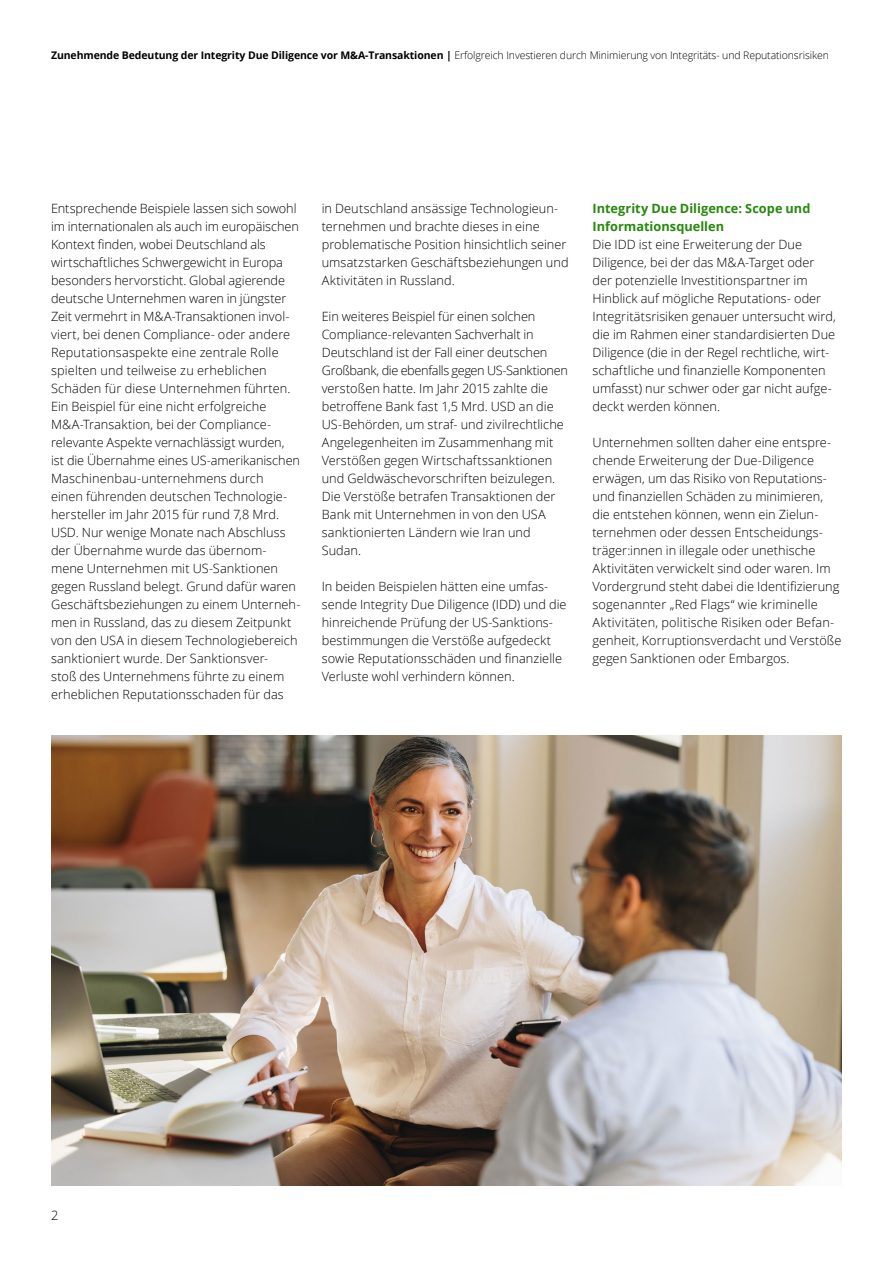
<style>
.page{position:relative;width:893px;height:1263px;background:#fff}
.page>*{position:absolute;margin:0;border:0;box-sizing:border-box;transform-origin:0 0}
.t1{font:300 12.75px/18px "Open Sans";color:#000}
.t2{font:700 12.75px/18px "Open Sans";color:#26890d}
.t3{font:300 10.5px "Open Sans";letter-spacing:-.01em;color:#000}
.s1{font-weight:700}
</style>
<div class="page">
<img style="left:51px;top:735px;width:791px;height:450px">
<p class="t3" style="left:51px;top:48px;width:779px"><span class="s1">Zunehmende Bedeutung der Integrity Due Diligence vor M&amp;A-Transaktionen |</span> Erfolgreich Investieren durch Minimierung von Integritäts- und Reputationsrisiken</p>
<p class="t1" style="left:51px;top:199px;width:251px">Entsprechende Beispiele lassen sich sowohl im internationalen als auch im europäischen Kontext finden, wobei Deutschland als wirtschaftliches Schwergewicht in Europa besonders hervorsticht. Global agierende deutsche Unternehmen waren in jüngster Zeit vermehrt in M&amp;A-Transaktionen invol&shy;viert, bei denen Compliance- oder andere Reputationsaspekte eine zentrale Rolle spielten und teilweise zu erheblichen Schäden für diese Unternehmen führten.<br>Ein Beispiel für eine nicht erfolgreiche M&amp;A-Transaktion, bei der Compliance&shy;relevante Aspekte vernachlässigt wurden, ist die Übernahme eines US-amerikanischen Maschinenbau-unternehmens durch<br>einen führenden deutschen Technologie&shy;hersteller im Jahr 2015 für rund 7,8 Mrd.<br>USD. Nur wenige Monate nach Abschluss der Übernahme wurde das übernom&shy;mene Unternehmen mit US-Sanktionen gegen Russland belegt. Grund dafür waren Geschäftsbeziehungen zu einem Unterneh&shy;men in Russland, das zu diesem Zeitpunkt von den USA in diesem Technologiebereich sanktioniert wurde. Der Sanktionsver-<br>stoß des Unternehmens führte zu einem erheblichen Reputationsschaden für das</p>
<p class="t1" style="left:322px;top:199px;width:248px">in Deutschland ansässige Technologieun&shy;ternehmen und brachte dieses in eine problematische Position hinsichtlich seiner umsatzstarken Geschäftsbeziehungen und Aktivitäten in Russland.</p>
<p class="t1" style="left:322px;top:307px;width:248px">Ein weiteres Beispiel für einen solchen Compliance-relevanten Sachverhalt in Deutschland ist der Fall einer deutschen Großbank, die ebenfalls gegen US-Sanktionen verstoßen hatte. Im Jahr 2015 zahlte die betroffene Bank fast 1,5 Mrd. USD an die US-Behörden, um straf- und zivilrechtliche Angelegenheiten im Zusammenhang mit Verstößen gegen Wirtschaftssanktionen und Geldwäschevorschriften beizulegen.<br>Die Verstöße betrafen Transaktionen der Bank mit Unternehmen in von den USA sanktionierten Ländern wie Iran und Sudan.</p>
<p class="t1" style="left:322px;top:577px;width:246px">In beiden Beispielen hätten eine umfas&shy;sende Integrity Due Diligence (IDD) und die hinreichende Prüfung der US-Sanktions&shy;bestimmungen die Verstöße aufgedeckt sowie Reputationsschäden und finanzielle Verluste wohl verhindern können.</p>
<p class="t2" style="left:592px;top:199px;width:219px">Integrity Due Diligence: Scope und<br>Informationsquellen</p>
<p class="t1" style="left:592px;top:235px;width:245px">Die IDD ist eine Erweiterung der Due Diligence, bei der das M&amp;A-Target oder der potenzielle Investitionspartner im Hinblick auf mögliche Reputations- oder Integritätsrisiken genauer untersucht wird, die im Rahmen einer standardisierten Due Diligence (die in der Regel rechtliche, wirt&shy;schaftliche und finanzielle Komponenten umfasst) nur schwer oder gar nicht aufge&shy;deckt werden können.</p>
<p class="t1" style="left:592px;top:433px;width:250px">Unternehmen sollten daher eine entspre&shy;chende Erweiterung der Due-Diligence erwägen, um das Risiko von Reputations&shy;und finanziellen Schäden zu minimieren, die entstehen können, wenn ein Zielun&shy;ternehmen oder dessen Entscheidungs&shy;träger:innen in illegale oder unethische Aktivitäten verwickelt sind oder waren. Im Vordergrund steht dabei die Identifizierung sogenannter „Red Flags“ wie kriminelle Aktivitäten, politische Risiken oder Befan&shy;genheit, Korruptionsverdacht und Verstöße gegen Sanktionen oder Embargos.</p>
<p class="t1" style="left:51px;top:1206px;width:9px">2</p>
</div>
